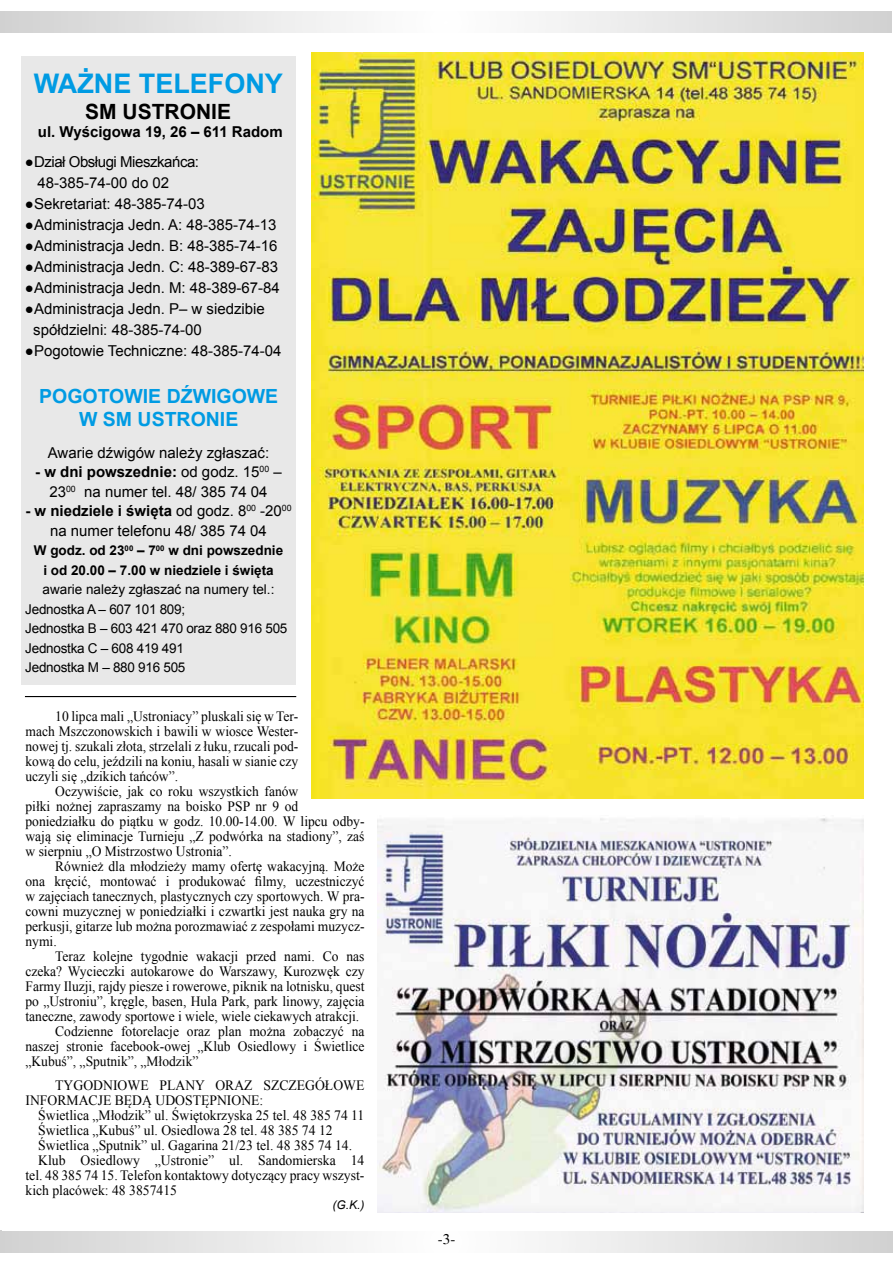
<style>
.page{position:relative;width:893px;height:1263px;background:#fff}
.page>*{position:absolute;margin:0;border:0;box-sizing:border-box;transform-origin:0 0}
.t1{font:700 27px "Arial";color:#009be3}
.t2{font:700 21px "Arial";color:#000}
.t3{font:700 19.5px/23.4px "Arial";color:#009be3;text-align:center}
.t4{font:15px/19.5px "Arial";color:#000;text-align:center}
.t5{font:15px/21px "Arial";letter-spacing:-.03em;color:#000}
.t6{font:700 15px "Arial";color:#000}
.t7{font:15px "Times";color:#000}
.t8{font:14.25px/15px "Times New Roman";color:#000;text-align:justify;scale:.95 1}
.t9{font:14.25px/15px "Times New Roman";color:#000;scale:.96 1}
.t10{font:13.5px/19.5px "Arial";letter-spacing:-.02em;color:#000}
.t11{font:700 13.5px/19.5px "Arial";color:#000;text-align:center}
.t12{font:italic 12px "Arial";color:#000}
.s1{font-weight:700}
</style>
<div class="page">
<svg style="left:0;top:12px;width:892px;height:21px"></svg>
<svg style="left:2px;top:1231px;width:890px;height:21px"></svg>
<svg style="left:0;top:12px;width:1px;height:20px"></svg>
<hr style="left:0;top:1231px;width:2px;height:21px;background:#d1d1d1">
<div style="left:22px;top:56px;width:274px;height:629px;background:#e8e8e8"></div>
<hr style="left:25px;top:696px;width:271px;height:1px;background:#000">
<img style="left:311px;top:52px;width:552px;height:746px">
<img style="left:377px;top:818px;width:486px;height:395px">
<h1 class="t1" style="left:34px;top:66px;width:251px">WAŻNE TELEFONY</h1>
<h2 class="t2" style="left:85px;top:97px;width:147px">SM USTRONIE</h2>
<p class="t6" style="left:38px;top:121px;width:246px">ul. Wyścigowa 19, 26 – 611 Radom</p>
<p class="t5" style="left:37px;top:151px;width:163px;text-indent:-13px">●Dział Obsługi Mieszkańca:<br>48-385-74-00 do 02</p>
<p class="t4" style="left:25px;top:194px;width:181px">●Sekretariat: 48-385-74-03</p>
<p class="t4" style="left:25px;top:215px;width:253px">●Administracja Jedn. A: 48-385-74-13</p>
<p class="t4" style="left:25px;top:236px;width:254px">●Administracja Jedn. B: 48-385-74-16</p>
<p class="t4" style="left:25px;top:257px;width:255px">●Administracja Jedn. C: 48-389-67-83</p>
<p class="t4" style="left:25px;top:278px;width:256px">●Administracja Jedn. M: 48-389-67-84</p>
<p class="t4" style="left:33px;top:298px;width:233px;line-height:21px;text-align:left;text-indent:-8px">●Administracja Jedn. P– w siedzibie spółdzielni: 48-385-74-00</p>
<p class="t4" style="left:25px;top:341px;width:258px">●Pogotowie Techniczne: 48-385-74-04</p>
<h3 class="t3" style="left:39px;top:385px;width:241px">POGOTOWIE DŹWIGOWE<br>W SM USTRONIE</h3>
<p class="t4" style="left:48px;top:443px;width:223px">Awarie dźwigów należy zgłaszać:</p>
<p class="t4" style="left:35px;top:462px;width:248px"><span class="s1">- w dni powszednie:</span> od godz. 15<sup>00</sup> –<br>23<sup>00</sup> na numer tel. 48/ 385 74 04</p>
<p class="t4" style="left:25px;top:501px;width:268px"><span class="s1">- w niedziele i święta</span> od godz. 8<sup>00</sup> -20<sup>00 </sup>na numer telefonu 48/ 385 74 04</p>
<p class="t11" style="left:34px;top:541px;width:251px">W godz. od 23<sup>00</sup> – 7<sup>00</sup> w dni powszednie i od 20.00 – 7.00 w niedziele i święta</p>
<p class="t10" style="left:25px;top:580px;width:264px;text-indent:17px">awarie należy zgłaszać na numery tel.:<br>Jednostka A – 607 101 809;<br>Jednostka B – 603 421 470 oraz 880 916 505<br>Jednostka C – 608 419 491<br>Jednostka M – 880 916 505</p>
<p class="t8" style="left:26px;top:708px;width:289px;text-indent:30px">10 lipca mali „Ustroniacy” pluskali się w Ter&shy;mach Mszczonowskich i bawili w wiosce Wester&shy;nowej tj. szukali złota, strzelali z łuku, rzucali pod&shy;kową do celu, jeździli na koniu, hasali w sianie czy uczyli się „dzikich tańców”.</p>
<p class="t8" style="left:26px;top:783px;width:358px;text-align:left;text-indent:30px">Oczywiście, jak co roku wszystkich fanów<br>piłki nożnej zapraszamy na boisko PSP nr 9 od poniedziałku do piątku w godz. 10.00-14.00. W lipcu odby&shy;wają się eliminacje Turnieju „Z podwórka na stadiony”, zaś w sierpniu „O Mistrzostwo Ustronia”.</p>
<p class="t8" style="left:26px;top:858px;width:358px;text-indent:30px">Również dla młodzieży mamy ofertę wakacyjną. Może ona kręcić, montować i produkować filmy, uczestniczyć w zajęciach tanecznych, plastycznych czy sportowych. W pra&shy;cowni muzycznej w poniedziałki i czwartki jest nauka gry na perkusji, gitarze lub można porozmawiać z zespołami muzycz&shy;nymi.</p>
<p class="t8" style="left:55px;top:948px;width:327px">Teraz kolejne tygodnie wakacji przed nami. Co nas</p>
<p class="t8" style="left:26px;top:963px;width:358px">czeka? Wycieczki autokarowe do Warszawy, Kurozwęk czy</p>
<p class="t8" style="left:26px;top:978px;width:358px">Farmy Iluzji, rajdy piesze i rowerowe, piknik na lotnisku, quest</p>
<p class="t8" style="left:26px;top:993px;width:358px">po „Ustroniu”, kręgle, basen, Hula Park, park linowy, zajęcia</p>
<p class="t8" style="left:26px;top:1008px;width:353px">taneczne, zawody sportowe i wiele, wiele ciekawych atrakcji.</p>
<p class="t8" style="left:55px;top:1023px;width:327px">Codzienne fotorelacje oraz plan można zobaczyć na</p>
<p class="t8" style="left:26px;top:1038px;width:358px">naszej stronie facebook-owej „Klub Osiedlowy i Świetlice</p>
<p class="t8" style="left:26px;top:1053px;width:184px">„Kubuś”, „Sputnik”, „Młodzik”</p>
<p class="t9" style="left:26px;top:1077px;width:355px;text-indent:30px">TYGODNIOWE PLANY ORAZ SZCZEGÓŁOWE<br>INFORMACJE BĘDĄ UDOSTĘPNIONE:</p>
<p class="t9" style="left:38px;top:1107px;width:341px">Świetlica „Młodzik” ul. Świętokrzyska 25 tel. 48 385 74 11</p>
<p class="t9" style="left:38px;top:1122px;width:308px">Świetlica „Kubuś” ul. Osiedlowa 28 tel. 48 385 74 12</p>
<p class="t9" style="left:38px;top:1137px;width:328px">Świetlica „Sputnik” ul. Gagarina 21/23 tel. 48 385 74 14.</p>
<p class="t9" style="left:38px;top:1152px;width:341px">Klub Osiedlowy „Ustronie” ul. Sandomierska 14</p>
<p class="t9" style="left:25px;top:1167px;width:355px">tel. 48 385 74 15. Telefon kontaktowy dotyczący pracy wszyst-</p>
<p class="t9" style="left:25px;top:1182px;width:159px">kich placówek: 48 3857415</p>
<p class="t12" style="left:332px;top:1197px;width:34px">(G.K.)</p>
<p class="t7" style="left:438px;top:1231px;width:19px">-3-</p>
</div>
